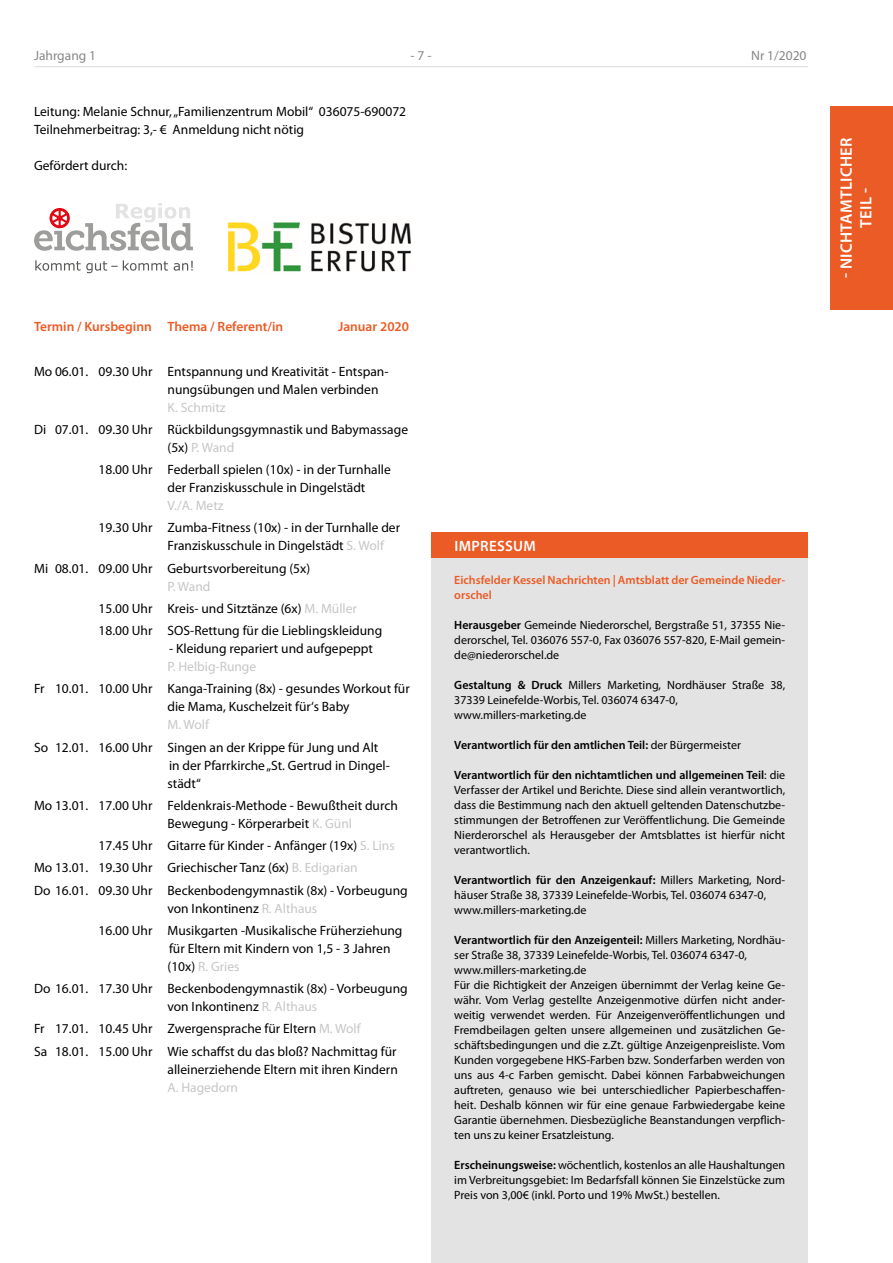
<style>
.page{position:relative;width:893px;height:1263px;background:#fff}
.page>*{position:absolute;margin:0;border:0;box-sizing:border-box;transform-origin:0 0}
.t1{font:600 16.5px/19.8px "Myriad Pro";letter-spacing:.02em;color:#fff;text-align:center}
.t2{font:600 15px "Myriad Pro";letter-spacing:.02em;color:#fff}
.t3{font:13.5px/18px "Myriad Pro";color:#000}
.t4{font:13.5px "Myriad Pro";color:#c6c6c6}
.t5{font:600 13.5px "Myriad Pro";color:#eb5b25}
.t6{font:13.5px "Myriad Pro";color:#878787}
.t7{font:12px/15px "Myriad Pro";color:#000;text-align:justify}
.t8{font:600 12px/15px "Myriad Pro";color:#eb5b25}
.t9{font:600 12px "Myriad Pro";color:#000}
.s1{color:#c6c6c6}
.s2{font-weight:600}
.s3{font-weight:400}
</style>
<div class="page">
<div style="left:830px;top:106px;width:63px;height:204px;background:#eb5b25"></div>
<div style="left:432px;top:534px;width:376px;height:729px;background:#e3e3e3"></div>
<div style="left:432px;top:532px;width:376px;height:26px;background:#eb5b25"></div>
<hr style="left:34px;top:66px;width:774px;height:1px;background:#dadada">
<svg style="left:35px;top:260px;width:158px;height:13px"></svg>
<svg style="left:34px;top:203px;width:159px;height:48px"></svg>
<img style="left:228px;top:222px;width:73px;height:50px">
<img style="left:311px;top:222px;width:100px;height:50px">
<p class="t6" style="left:34px;top:47px;width:64px">Jahrgang 1</p>
<p class="t6" style="left:411px;top:47px;width:22px">- 7 -</p>
<p class="t6" style="left:751px;top:47px;width:57px">Nr 1/2020</p>
<p class="t3" style="left:34px;top:103px;width:374px">Leitung: Melanie Schnur, „Familienzentrum Mobil“ 036075-690072<br>Teilnehmerbeitrag: 3,- € Anmeldung nicht nötig</p>
<p class="t3" style="left:34px;top:157px;width:95px">Gefördert durch:</p>
<p class="t5" style="left:34px;top:318px;width:251px">Termin / Kursbeginn Thema / Referent/in</p>
<p class="t5" style="left:338px;top:318px;width:72px">Januar 2020</p>
<p class="t3" style="left:168px;top:362px;width:223px;text-indent:-134px">Mo 06.01. 09.30 Uhr Entspannung und Kreativität - Entspan&shy;nungsübungen und Malen verbinden</p>
<p class="t4" style="left:168px;top:399px;width:60px">K. Schmitz</p>
<p class="t3" style="left:168px;top:420px;width:242px;text-indent:-134px">Di 07.01. 09.30 Uhr Rückbildungsgymnastik und Babymassage (5x) <span class="s1">P. Wand</span></p>
<p class="t3" style="left:168px;top:460px;width:225px;text-indent:-69px">18.00 Uhr Federball spielen (10x) - in der Turnhalle der Franziskusschule in Dingelstädt</p>
<p class="t4" style="left:168px;top:497px;width:58px">V./A. Metz</p>
<p class="t3" style="left:168px;top:519px;width:234px;text-indent:-69px">19.30 Uhr Zumba-Fitness (10x) - in der Turnhalle der<br>Franziskusschule in Dingelstädt <span class="s1">S. Wolf</span></p>
<p class="t3" style="left:34px;top:559px;width:278px">Mi 08.01. 09.00 Uhr Geburtsvorbereitung (5x)</p>
<p class="t3" style="left:99px;top:575px;width:285px;line-height:22.2px;text-indent:69px"><span class="s1">P. Wand<br></span>15.00 Uhr Kreis- und Sitztänze (6x) <span class="s1">M. Müller<br></span>18.00 Uhr SOS-Rettung für die Lieblingskleidung</p>
<p class="t3" style="left:169px;top:639px;width:205px">- Kleidung repariert und aufgepeppt</p>
<p class="t4" style="left:168px;top:658px;width:90px">P. Helbig-Runge</p>
<p class="t3" style="left:168px;top:680px;width:244px;text-indent:-134px">Fr 10.01. 10.00 Uhr Kanga-Training (8x) - gesundes Workout für die Mama, Kuschelzeit für‘s Baby</p>
<p class="t4" style="left:168px;top:716px;width:43px">M. Wolf</p>
<p class="t3" style="left:168px;top:738px;width:224px;text-indent:-134px">So 12.01. 16.00 Uhr Singen an der Krippe für Jung und Alt in der Pfarrkirche „St. Gertrud in Dingel&shy;städt“</p>
<p class="t3" style="left:168px;top:796px;width:232px;text-indent:-134px">Mo 13.01. 17.00 Uhr Feldenkrais-Methode - Bewußtheit durch<br>Bewegung - Körperarbeit <span class="s1">K. Günl</span></p>
<p class="t3" style="left:34px;top:834px;width:375px;line-height:22.2px;text-indent:65px">17.45 Uhr Gitarre für Kinder - Anfänger (19x) <span class="s1">S. Lins<br></span>Mo 13.01. 19.30 Uhr Griechischer Tanz (6x) <span class="s1">B. Edigarian<br></span>Do 16.01. 09.30 Uhr Beckenbodengymnastik (8x) - Vorbeugung</p>
<p class="t3" style="left:99px;top:897px;width:305px;line-height:22.2px;text-indent:69px">von Inkontinenz <span class="s1">R. Althaus<br></span>16.00 Uhr Musikgarten -Musikalische Früherziehung</p>
<p class="t3" style="left:168px;top:939px;width:224px">für Eltern mit Kindern von 1,5 - 3 Jahren (10x) <span class="s1">R. Gries</span></p>
<p class="t3" style="left:168px;top:979px;width:242px;text-indent:-134px">Do 16.01. 17.30 Uhr Beckenbodengymnastik (8x) - Vorbeugung von Inkontinenz <span class="s1">R. Althaus</span></p>
<p class="t3" style="left:34px;top:1017px;width:364px;line-height:22.2px">Fr 17.01. 10.45 Uhr Zwergensprache für Eltern <span class="s1">M. Wolf<br></span>Sa 18.01. 15.00 Uhr Wie schaffst du das bloß? Nachmittag für</p>
<p class="t3" style="left:168px;top:1060px;width:232px">alleinerziehende Eltern mit ihren Kindern</p>
<p class="t4" style="left:168px;top:1079px;width:72px">A. Hagedorn</p>
<p class="t2" style="left:455px;top:537px;width:83px">IMPRESSUM</p>
<p class="t8" style="left:454px;top:572px;width:332px">Eichsfelder Kessel Nachrichten | Amtsblatt der Gemeinde Nieder&shy;orschel</p>
<p class="t7" style="left:454px;top:617px;width:332px"><span class="s2">Herausgeber</span> Gemeinde Niederorschel, Bergstraße 51, 37355 Nie&shy;derorschel, Tel. 036076 557-0, Fax 036076 557-820, E-Mail gemein&shy;de@niederorschel.de</p>
<p class="t7" style="left:454px;top:677px;width:332px;text-align:left"><span class="s2">Gestaltung &amp; Druck</span> Millers Marketing, Nordhäuser Straße 38,<br>37339 Leinefelde-Worbis, Tel. 036074 6347-0, www.millers-marketing.de</p>
<p class="t9" style="left:454px;top:737px;width:288px">Verantwortlich für den amtlichen Teil: <span class="s3">der Bürgermeister</span></p>
<p class="t7" style="left:454px;top:767px;width:332px"><span class="s2">Verantwortlich für den nichtamtlichen und allgemeinen Teil</span>: die Verfasser der Artikel und Berichte. Diese sind allein verantwortlich, dass die Bestimmung nach den aktuell geltenden Datenschutzbe&shy;stimmungen der Betroffenen zur Veröffentlichung. Die Gemeinde Nierderorschel als Herausgeber der Amtsblattes ist hierfür nicht verantwortlich.</p>
<p class="t7" style="left:454px;top:872px;width:332px;text-align:left"><span class="s2">Verantwortlich für den Anzeigenkauf:</span> Millers Marketing, Nord&shy;häuser Straße 38, 37339 Leinefelde-Worbis, Tel. 036074 6347-0, www.millers-marketing.de</p>
<p class="t7" style="left:454px;top:932px;width:332px;text-align:left"><span class="s2">Verantwortlich für den Anzeigenteil:</span> Millers Marketing, Nordhäu&shy;ser Straße 38, 37339 Leinefelde-Worbis, Tel. 036074 6347-0, www.millers-marketing.de<br>Für die Richtigkeit der Anzeigen übernimmt der Verlag keine Ge&shy;währ. Vom Verlag gestellte Anzeigenmotive dürfen nicht ander&shy;weitig verwendet werden. Für Anzeigenveröffentlichungen und Fremdbeilagen gelten unsere allgemeinen und zusätzlichen Ge&shy;schäftsbedingungen und die z.Zt. gültige Anzeigenpreisliste. Vom Kunden vorgegebene HKS-Farben bzw. Sonderfarben werden von uns aus 4-c Farben gemischt. Dabei können Farbabweichungen auftreten, genauso wie bei unterschiedlicher Papierbeschaffen&shy;heit. Deshalb können wir für eine genaue Farbwiedergabe keine Garantie übernehmen. Diesbezügliche Beanstandungen verpflich&shy;ten uns zu keiner Ersatzleistung.</p>
<p class="t7" style="left:454px;top:1157px;width:332px"><span class="s2">Erscheinungsweise:</span> wöchentlich, kostenlos an alle Haushaltungen im Verbreitungsgebiet: Im Bedarfsfall können Sie Einzelstücke zum Preis von 3,00€ (inkl. Porto und 19% MwSt.) bestellen.</p>
<h1 class="t1" style="left:836px;top:278px;width:142px;rotate:-90deg">- NICHTAMTLICHER<br>TEIL -</h1>
</div>
